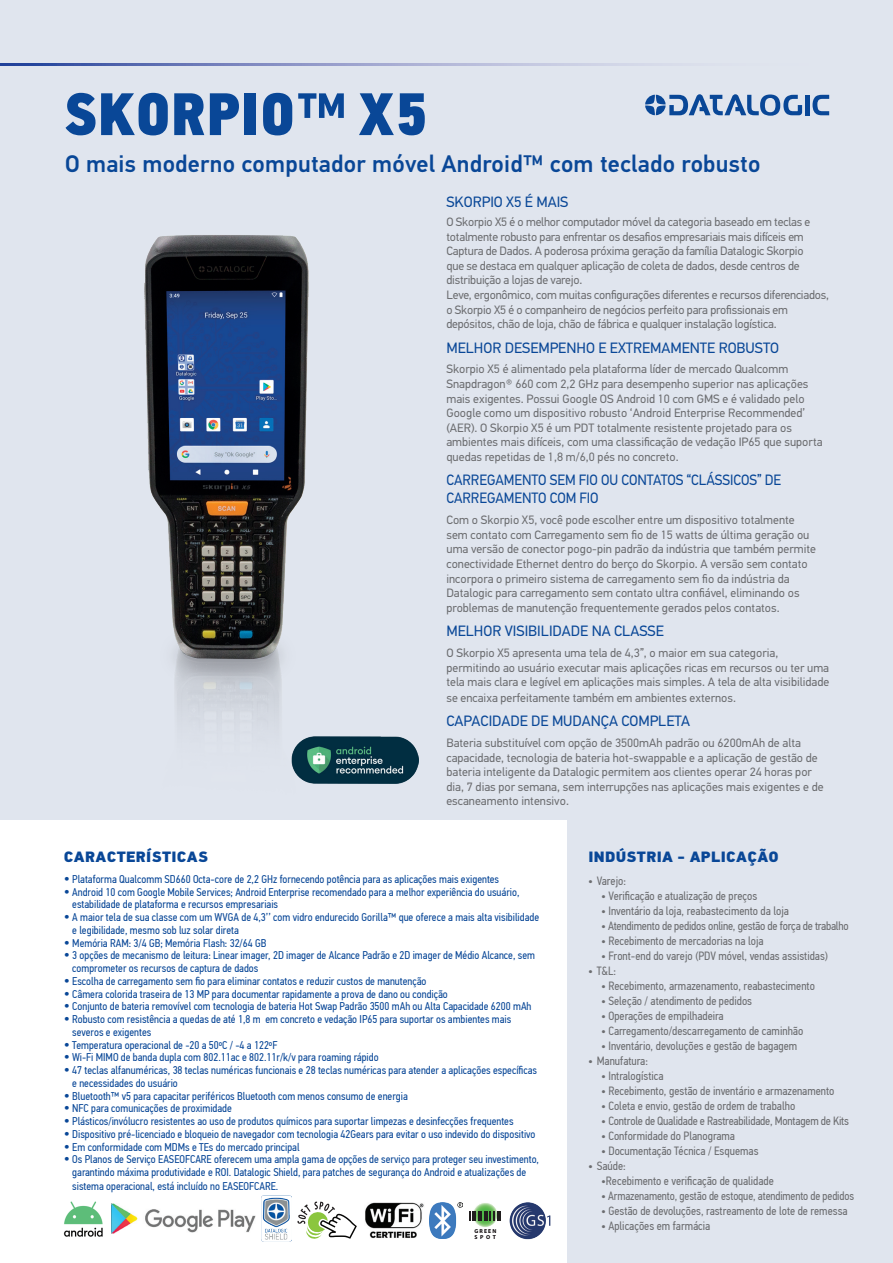
<style>
.page{position:relative;width:893px;height:1263px;background:#fff}
.page>*{position:absolute;margin:0;border:0;box-sizing:border-box;transform-origin:0 0}
.t1{font:60px "PF Din Text Cond Pro X Black";letter-spacing:.01em;color:#094797}
.t2{font:500 24px "PF Din Text Pro";letter-spacing:.01em;color:#094797}
.t3{font:15px "PF Din Text Pro";color:#094797}
.t4{font:15px/18px "PF Din Text Pro";color:#094797;scale:.94 1}
.t5{font:900 15px "PF Din Text Pro";letter-spacing:.02em;color:#094797}
.t6{font:12.15px/14.5px "PF Din Text Pro";color:#6c6d70}
.t7{font:12px "PF Din Text Cond Pro";color:#6c6d70}
.t8{font:11.25px/12.8px "PF Din Text Cond Pro";color:#094797}
.t9{font:700 5.7px/5.7px "Myriad Pro";letter-spacing:.2em;color:#080205}
.s1{font-family:"PF Din Text Cond Pro";font-weight:700}
.s2{font-size:15px}
</style>
<div class="page">
<div style="left:0;top:0;width:893px;height:1262px;background:#e0e5ee"></div>
<svg style="left:0;top:64px;width:652px;height:1px"></svg>
<img style="left:144px;top:235px;width:275px;height:549px">
<div style="left:0;top:820px;width:567px;height:442px;background:#fff"></div>
<div style="left:805px;top:95px;width:5px;height:20px;background:#094797"></div>
<svg style="left:812px;top:95px;width:17px;height:20px"></svg>
<svg style="left:645px;top:94px;width:157px;height:22px"></svg>
<img style="left:429px;top:1203px;width:33px;height:35px">
<img style="left:509px;top:1202px;width:42px;height:38px">
<svg style="left:472px;top:1202px;width:25px;height:25px"></svg>
<svg style="left:469px;top:1211px;width:7px;height:10px"></svg>
<hr style="left:478px;top:1211px;width:4px;height:10px;background:#211e1e">
<hr style="left:484px;top:1211px;width:4px;height:10px;background:#211e1e">
<svg style="left:490px;top:1211px;width:10px;height:10px"></svg>
<img style="left:365px;top:1202px;width:59px;height:36px">
<svg style="left:297px;top:1201px;width:60px;height:38px"></svg>
<img style="left:262px;top:1195px;width:30px;height:46px">
<img style="left:63px;top:1201px;width:40px;height:36px">
<img style="left:112px;top:1204px;width:144px;height:29px">
<h1 class="t1" style="left:64px;top:77px;width:365px">SKORPIO<span class="s1">™</span> X5</h1>
<h2 class="t2" style="left:65px;top:150px;width:697px">O mais moderno computador móvel Android™ com teclado robusto</h2>
<p class="t3" style="left:446px;top:193px;width:123px">SKORPIO X5 É MAIS</p>
<p class="t6" style="left:446px;top:215px;width:384px">O Skorpio X5 é o melhor computador móvel da categoria baseado em teclas e totalmente robusto para enfrentar os desafios empresariais mais difíceis em Captura de Dados. A poderosa próxima geração da família Datalogic Skorpio<br>que se destaca em qualquer aplicação de coleta de dados, desde centros de distribuição a lojas de varejo.<br>Leve, ergonômico, com muitas configurações diferentes e recursos diferenciados, o Skorpio X5 é o companheiro de negócios perfeito para profissionais em depósitos, chão de loja, chão de fábrica e qualquer instalação logística.</p>
<p class="t3" style="left:446px;top:338px;width:334px">MELHOR DESEMPENHO E EXTREMAMENTE ROBUSTO</p>
<p class="t6" style="left:446px;top:362px;width:378px">Skorpio X5 é alimentado pela plataforma líder de mercado Qualcomm Snapdragon® 660 com 2,2 GHz para desempenho superior nas aplicações mais exigentes. Possui Google OS Android 10 com GMS e é validado pelo Google como um dispositivo robusto ‘Android Enterprise Recommended’ (AER). O Skorpio X5 é um PDT totalmente resistente projetado para os ambientes mais difíceis, com uma classificação de vedação IP65 que suporta quedas repetidas de 1,8 m/6,0 pés no concreto.</p>
<p class="t4" style="left:446px;top:471px;width:357px">CARREGAMENTO SEM FIO OU CONTATOS “CLÁSSICOS” DE<br>CARREGAMENTO COM FIO</p>
<p class="t6" style="left:446px;top:513px;width:371px">Com o Skorpio X5, você pode escolher entre um dispositivo totalmente sem contato com Carregamento sem fio de 15 watts de última geração ou uma versão de conector pogo-pin padrão da indústria que também permite conectividade Ethernet dentro do berço do Skorpio. A versão sem contato incorpora o primeiro sistema de carregamento sem fio da indústria da Datalogic para carregamento sem contato ultra confiável, eliminando os problemas de manutenção frequentemente gerados pelos contatos.</p>
<p class="t3" style="left:446px;top:622px;width:219px">MELHOR VISIBILIDADE NA CLASSE</p>
<p class="t6" style="left:446px;top:646px;width:384px">O Skorpio X5 apresenta uma tela de 4,3”, o maior em sua categoria, permitindo ao usuário executar mais aplicações ricas em recursos ou ter uma tela mais clara e legível em aplicações mais simples. A tela de alta visibilidade se encaixa perfeitamente também em ambientes externos.</p>
<p class="t3" style="left:446px;top:712px;width:245px">CAPACIDADE DE MUDANÇA COMPLETA</p>
<p class="t6" style="left:446px;top:736px;width:379px">Bateria substituível com opção de 3500mAh padrão ou 6200mAh de alta capacidade, tecnologia de bateria hot-swappable e a aplicação de gestão de bateria inteligente da Datalogic permitem aos clientes operar 24 horas por dia, 7 dias por semana, sem interrupções nas aplicações mais exigentes e de escaneamento intensivo.</p>
<p class="t5" style="left:64px;top:847px;width:146px">CARACTERÍSTICAS</p>
<p class="t8" style="left:64px;top:873px;width:437px"><span class="s2">•</span> Plataforma Qualcomm SD660 Octa-core de 2,2 GHz fornecendo potência para as aplicações mais exigentes</p>
<p class="t8" style="left:72px;top:885px;width:449px;text-indent:-9px"><span class="s2">•</span> Android 10 com Google Mobile Services; Android Enterprise recomendado para a melhor experiência do usuário, estabilidade de plataforma e recursos empresariais</p>
<p class="t8" style="left:72px;top:911px;width:468px;text-indent:-9px"><span class="s2">•</span> A maior tela de sua classe com um WVGA de 4,3’’ com vidro endurecido Gorilla™ que oferece a mais alta visibilidade e legibilidade, mesmo sob luz solar direta</p>
<p class="t8" style="left:64px;top:936px;width:204px"><span class="s2">•</span> Memória RAM: 3/4 GB; Memória Flash: 32/64 GB</p>
<p class="t8" style="left:72px;top:949px;width:464px;text-indent:-9px"><span class="s2">•</span> 3 opções de mecanismo de leitura: Linear imager, 2D imager de Alcance Padrão e 2D imager de Médio Alcance, sem comprometer os recursos de captura de dados</p>
<p class="t8" style="left:64px;top:975px;width:364px"><span class="s2">•</span> Escolha de carregamento sem fio para eliminar contatos e reduzir custos de manutenção</p>
<p class="t8" style="left:64px;top:987px;width:386px"><span class="s2">•</span> Câmera colorida traseira de 13 MP para documentar rapidamente a prova de dano ou condição</p>
<p class="t8" style="left:64px;top:1000px;width:469px"><span class="s2">•</span> Conjunto de bateria removível com tecnologia de bateria Hot Swap Padrão 3500 mAh ou Alta Capacidade 6200 mAh</p>
<p class="t8" style="left:72px;top:1013px;width:441px;text-indent:-9px"><span class="s2">•</span> Robusto com resistência a quedas de até 1,8 m em concreto e vedação IP65 para suportar os ambientes mais severos e exigentes</p>
<p class="t8" style="left:64px;top:1038px;width:215px"><span class="s2">•</span> Temperatura operacional de -20 a 50ºC / -4 a 122ºF</p>
<p class="t8" style="left:64px;top:1051px;width:316px"><span class="s2">•</span> Wi-Fi MIMO de banda dupla com 802.11ac e 802.11r/k/v para roaming rápido</p>
<p class="t8" style="left:72px;top:1064px;width:466px;text-indent:-9px"><span class="s2">•</span> 47 teclas alfanuméricas, 38 teclas numéricas funcionais e 28 teclas numéricas para atender a aplicações específicas e necessidades do usuário</p>
<p class="t8" style="left:64px;top:1089px;width:346px"><span class="s2">•</span> Bluetooth™ v5 para capacitar periféricos Bluetooth com menos consumo de energia</p>
<p class="t8" style="left:64px;top:1102px;width:170px"><span class="s2">•</span> NFC para comunicações de proximidade</p>
<p class="t8" style="left:64px;top:1115px;width:451px"><span class="s2">•</span> Plásticos/invólucro resistentes ao uso de produtos químicos para suportar limpezas e desinfecções frequentes</p>
<p class="t8" style="left:64px;top:1128px;width:473px"><span class="s2">•</span> Dispositivo pré-licenciado e bloqueio de navegador com tecnologia 42Gears para evitar o uso indevido do dispositivo</p>
<p class="t8" style="left:64px;top:1140px;width:237px"><span class="s2">•</span> Em conformidade com MDMs e TEs do mercado principal</p>
<p class="t8" style="left:72px;top:1153px;width:468px;text-indent:-9px"><span class="s2">•</span> Os Planos de Serviço EASEOFCARE oferecem uma ampla gama de opções de serviço para proteger seu investimento, garantindo máxima produtividade e ROI. Datalogic Shield, para patches de segurança do Android e atualizações de sistema operacional, está incluído no EASEOFCARE.</p>
<p class="t9" style="left:474px;top:1228px;width:23px">GREEN<br>SPOT</p>
<p class="t5" style="left:588px;top:847px;width:192px">INDÚSTRIA - APLICAÇÃO</p>
<p class="t7" style="left:588px;top:874px;width:39px">• Varejo:</p>
<p class="t7" style="left:601px;top:889px;width:158px">• Verificação e atualização de preços</p>
<p class="t7" style="left:601px;top:904px;width:190px">• Inventário da loja, reabastecimento da loja</p>
<p class="t7" style="left:601px;top:919px;width:249px">• Atendimento de pedidos online, gestão de força de trabalho</p>
<p class="t7" style="left:601px;top:934px;width:164px">• Recebimento de mercadorias na loja</p>
<p class="t7" style="left:601px;top:949px;width:228px">• Front-end do varejo (PDV móvel, vendas assistidas)</p>
<p class="t7" style="left:588px;top:964px;width:29px">• T&amp;L:</p>
<p class="t7" style="left:601px;top:979px;width:215px">• Recebimento, armazenamento, reabastecimento</p>
<p class="t7" style="left:601px;top:994px;width:153px">• Seleção / atendimento de pedidos</p>
<p class="t7" style="left:601px;top:1009px;width:124px">• Operações de empilhadeira</p>
<p class="t7" style="left:601px;top:1024px;width:204px">• Carregamento/descarregamento de caminhão</p>
<p class="t7" style="left:601px;top:1039px;width:198px">• Inventário, devoluções e gestão de bagagem</p>
<p class="t7" style="left:588px;top:1054px;width:61px">• Manufatura:</p>
<p class="t7" style="left:601px;top:1069px;width:64px">• Intralogística</p>
<p class="t7" style="left:601px;top:1084px;width:235px">• Recebimento, gestão de inventário e armazenamento</p>
<p class="t7" style="left:601px;top:1099px;width:196px">• Coleta e envio, gestão de ordem de trabalho</p>
<p class="t7" style="left:601px;top:1114px;width:249px">• Controle de Qualidade e Rastreabilidade, Montagem de Kits</p>
<p class="t7" style="left:601px;top:1129px;width:136px">• Conformidade do Planograma</p>
<p class="t7" style="left:601px;top:1144px;width:159px">• Documentação Técnica / Esquemas</p>
<p class="t7" style="left:588px;top:1159px;width:39px">• Saúde:</p>
<p class="t7" style="left:601px;top:1174px;width:174px">•Recebimento e verificação de qualidade</p>
<p class="t7" style="left:601px;top:1189px;width:255px">• Armazenamento, gestão de estoque, atendimento de pedidos</p>
<p class="t7" style="left:601px;top:1204px;width:248px">• Gestão de devoluções, rastreamento de lote de remessa</p>
<p class="t7" style="left:601px;top:1219px;width:111px">• Aplicações em farmácia</p>
</div>
